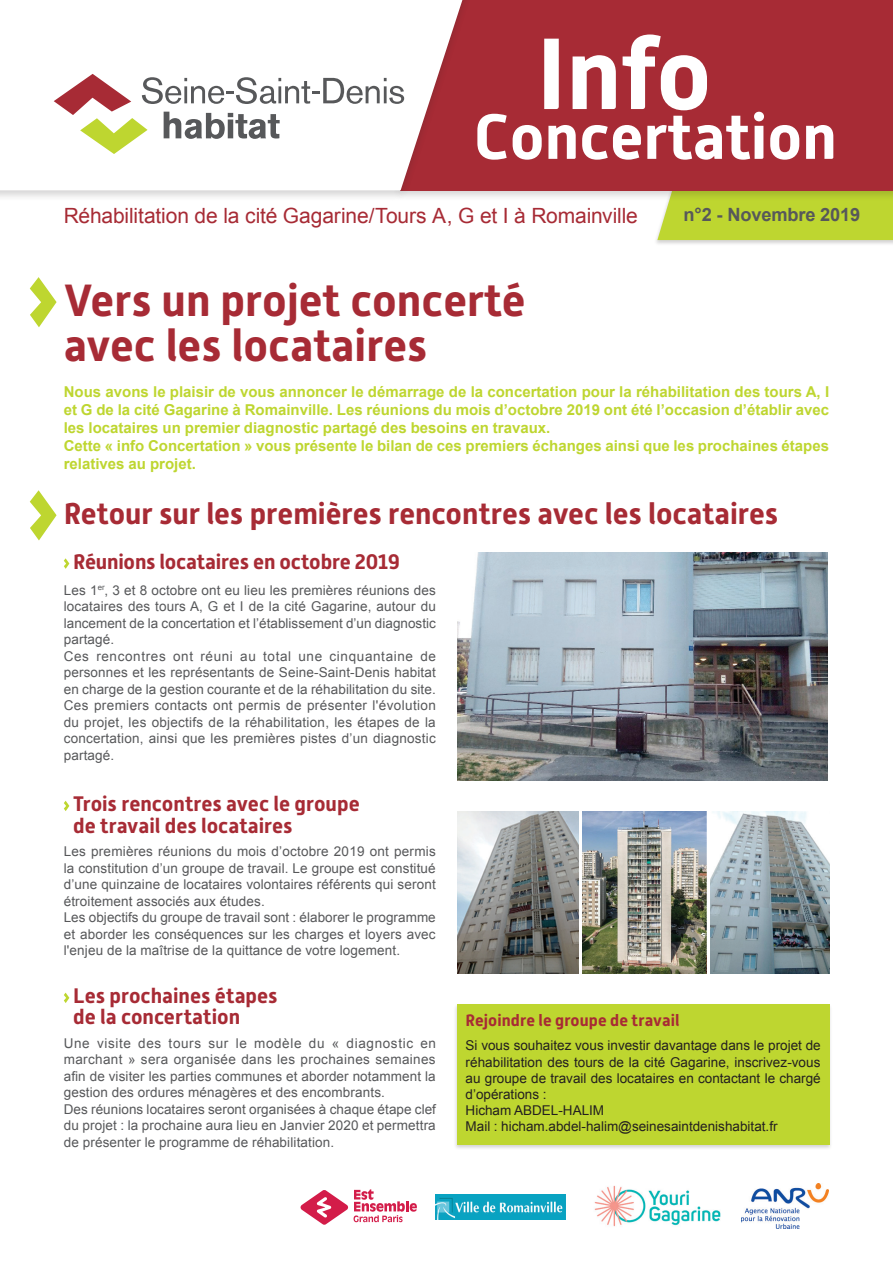
<style>
.page{position:relative;width:893px;height:1263px;background:#fff}
.page>*{position:absolute;margin:0;border:0;box-sizing:border-box;transform-origin:0 0}
.t1{font:700 100.8px "Alwyn New";color:#fff}
.t2{font:700 63.45px "Alwyn New";color:#fff}
.t3{font:700 45px/45px "Alwyn New";color:#a72b35}
.t4{font:700 30px "Alwyn New";color:#a72b35}
.t5{font:700 21px/21.8px "Alwyn New";color:#a72b35}
.t6{font:21px "Arial";letter-spacing:-.005em;color:#a72b35}
.t7{font:700 18.3px "Arial";letter-spacing:-.01em;color:#57585a}
.t8{font:700 16.5px "Alwyn New";letter-spacing:.005em;color:#a72b35}
.t9{font:700 15px/18px "Arial";color:#bed630}
.t10{font:13.5px/16.5px "Arial";letter-spacing:.01em;color:#57585a}
.t11{font:13.5px/16.2px "Arial";color:#231f20}
</style>
<div class="page">
<div style="left:654px;top:137px;width:239px;height:108px;background:#231f20;opacity:.2"></div>
<div style="left:657px;top:202px;width:236px;height:38px;background:#bed630"></div>
<div style="left:393px;top:0;width:500px;height:202px;background:#231f20;opacity:.2"></div>
<div style="left:401px;top:0;width:492px;height:190px;background:#a72b35"></div>
<div style="left:0;top:0;width:481px;height:202px;background:#231f20;opacity:.2"></div>
<svg style="left:0;top:0;width:462px;height:190px"></svg>
<svg style="left:54px;top:74px;width:350px;height:80px"></svg>
<div style="left:453px;top:1003px;width:379px;height:148px;background:#231f20;opacity:.2"></div>
<div style="left:457px;top:1004px;width:372px;height:141px;background:#bed630"></div>
<img style="left:741px;top:1183px;width:88px;height:45px">
<img style="left:594px;top:1185px;width:127px;height:42px">
<svg style="left:64px;top:801px;width:5px;height:10px"></svg>
<svg style="left:64px;top:993px;width:5px;height:10px"></svg>
<svg style="left:30px;top:490px;width:27px;height:50px"></svg>
<svg style="left:64px;top:558px;width:5px;height:11px"></svg>
<img style="left:457px;top:553px;width:371px;height:228px">
<img style="left:457px;top:812px;width:121px;height:162px">
<img style="left:582px;top:812px;width:125px;height:162px">
<img style="left:711px;top:812px;width:118px;height:162px">
<svg style="left:30px;top:277px;width:27px;height:50px"></svg>
<img style="left:436px;top:1195px;width:129px;height:24px">
<svg style="left:301px;top:1190px;width:47px;height:35px"></svg>
<svg style="left:354px;top:1189px;width:63px;height:33px"></svg>
<h1 class="t1" style="left:537px;top:16px;width:177px">Info</h1>
<h2 class="t2" style="left:474px;top:100px;width:364px">Concertation</h2>
<h3 class="t6" style="left:64px;top:202px;width:576px">Réhabilitation de la cité Gagarine/Tours A, G et I à Romainville</h3>
<h3 class="t7" style="left:684px;top:203px;width:178px">n°2 - Novembre 2019</h3>
<h3 class="t3" style="left:64px;top:278px;width:463px">Vers un projet concerté avec les locataires</h3>
<p class="t9" style="left:64px;top:383px;width:767px">Nous avons le plaisir de vous annoncer le démarrage de la concertation pour la réhabilitation des tours A, I et G de la cité Gagarine à Romainville. Les réunions du mois d’octobre 2019 ont été l’occasion d’établir avec les locataires un premier diagnostic partagé des besoins en travaux.<br>Cette « info Concertation » vous présente le bilan de ces premiers échanges ainsi que les prochaines étapes relatives au projet.</p>
<h3 class="t4" style="left:64px;top:496px;width:716px">Retour sur les premières rencontres avec les locataires</h3>
<h3 class="t5" style="left:73px;top:551px;width:328px">Réunions locataires en octobre 2019</h3>
<p class="t10" style="left:64px;top:582px;width:374px">Les 1<sup>er</sup>, 3 et 8 octobre ont eu lieu les premières réunions des locataires des tours A, G et I de la cité Gagarine, autour du lancement de la concertation et l’établissement d’un diagnostic partagé.<br>Ces rencontres ont réuni au total une cinquantaine de personnes et les représentants de Seine-Saint-Denis habitat en charge de la gestion courante et de la réhabilitation du site.<br>Ces premiers contacts ont permis de présenter l'évolution du projet, les objectifs de la réhabilitation, les étapes de la concertation, ainsi que les premières pistes d’un diagnostic partagé.</p>
<h3 class="t5" style="left:73px;top:793px;width:288px">Trois rencontres avec le groupe de travail des locataires</h3>
<p class="t10" style="left:64px;top:843px;width:374px">Les premières réunions du mois d’octobre 2019 ont permis la constitution d’un groupe de travail. Le groupe est constitué d’une quinzaine de locataires volontaires référents qui seront étroitement associés aux études.<br>Les objectifs du groupe de travail sont : élaborer le programme et aborder les conséquences sur les charges et loyers avec l'enjeu de la maîtrise de la quittance de votre logement.</p>
<h3 class="t5" style="left:73px;top:985px;width:206px;line-height:21px">Les prochaines étapes de la concertation</h3>
<p class="t10" style="left:64px;top:1035px;width:374px">Une visite des tours sur le modèle du « diagnostic en marchant » sera organisée dans les prochaines semaines afin de visiter les parties communes et aborder notamment la gestion des ordures ménagères et des encombrants.<br>Des réunions locataires seront organisées à chaque étape clef du projet : la prochaine aura lieu en Janvier 2020 et permettra de présenter le programme de réhabilitation.</p>
<p class="t8" style="left:466px;top:1010px;width:215px">Rejoindre le groupe de travail</p>
<p class="t11" style="left:466px;top:1037px;width:357px">Si vous souhaitez vous investir davantage dans le projet de réhabilitation des tours de la cité Gagarine, inscrivez-vous au groupe de travail des locataires en contactant le chargé d’opérations :<br>Hicham ABDEL-HALIM<br>Mail : hicham.abdel-halim@seinesaintdenishabitat.fr</p>
</div>
